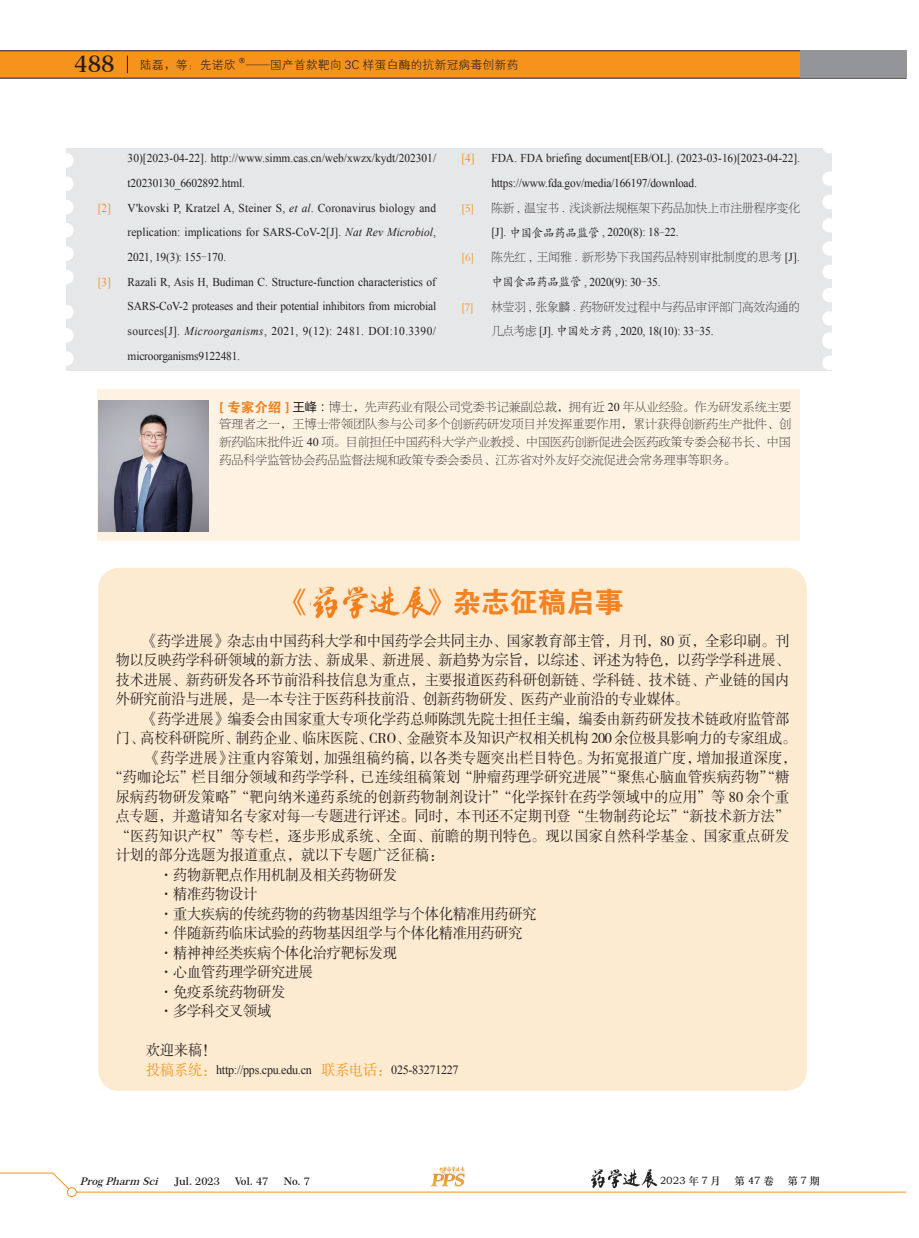
<style>
.page{position:relative;width:919px;height:1238px;background:#fff}
.page>*{position:absolute;margin:0;border:0;box-sizing:border-box;transform-origin:0 0}
.t1{font:28.5px "FZDHTK GBK1 0";color:#f58220}
.t2{font:600 23.1px "Century 751 BT";color:#231f20}
.t3{font:15px/19.5px "FZSSK GBK1 0";letter-spacing:-.015em;color:#231f20;text-align:justify;scale:.95 1}
.t4{font:15px "FZSSK GBK1 0";letter-spacing:.005em;color:#231f20;scale:.95 1}
.t5{font:12.6px "Times New Roman";letter-spacing:-.02em;color:#231f20;scale:.95 1}
.t6{font:12px/24.6px "Times New Roman";letter-spacing:-.005em;color:#231f20;scale:.95 1}
.t7{font:12px/17.7px "FZBSK GBK1 0";letter-spacing:.01em;color:#231f20;text-align:justify}
.t8{font:12px "FZBSK GBK1 0";letter-spacing:.01em;color:#231f20;scale:.95 1}
.t9{font:12px "FZXH1 K GBK1 0";color:#231f20}
.t10{font:12px "FZBSK GBK1 0";letter-spacing:.03em;color:#231f20;scale:.95 1}
.t11{font:12px "Times New Roman";color:#f7931d;scale:.95 1}
.t12{font:12px "FZBSK GBK1 0";color:#f7931d;scale:.95 1}
.t13{font:600 10.5px "Century 751 BT";color:#231f20}
.t14{font:10.5px "ST Zhongsong";letter-spacing:.125em;color:#231f20}
.t15{font:italic 600 10.5px "Century 751 BT";color:#231f20}
.t16{font:7.05px "Microsoft Ya Hei";color:#231f20}
.s1{font-style:italic}
.s2{font-family:"Sim Sun"}
.s3{font-family:"FZKTK GBK1 0"}
.s4{font-family:"Times New Roman"}
.s5{font-family:"FZBSK GBK1 0"}
.s6{font-family:"FZDHTK GBK1 0";font-size:13.5px;color:#f58220}
.s7{font-family:"Microsoft Ya Hei"}
.s8{font-family:"FZSSK GBK1 0";font-size:15px;color:#f7931d}
</style>
<div class="page">
<svg style="left:0;top:1172px;width:69px;height:20px"></svg>
<hr style="left:72px;top:1191px;width:834px;height:1px;background:#f7931d">
<div style="left:67px;top:1187px;width:9px;height:9px;background:#fff;border-radius:50%"></div>
<div style="left:67px;top:1187px;width:9px;height:9px;border:1px solid #f7931d;border-radius:50%"></div>
<img style="left:430px;top:1166px;width:35px;height:21px">
<img style="left:590px;top:1169px;width:68px;height:20px">
<div style="left:66px;top:148px;width:765px;height:222px;background:#e6e7e9"></div>
<div style="left:822px;top:334px;width:14px;height:15px;background:#fff;border-radius:50%"></div>
<div style="left:822px;top:311px;width:14px;height:14px;background:#fff;border-radius:50%"></div>
<div style="left:822px;top:288px;width:14px;height:14px;background:#fff;border-radius:50%"></div>
<div style="left:822px;top:264px;width:14px;height:15px;background:#fff;border-radius:50%"></div>
<div style="left:822px;top:241px;width:14px;height:15px;background:#fff;border-radius:50%"></div>
<div style="left:822px;top:218px;width:14px;height:14px;background:#fff;border-radius:50%"></div>
<div style="left:822px;top:195px;width:14px;height:14px;background:#fff;border-radius:50%"></div>
<div style="left:822px;top:355px;width:14px;height:15px;background:#fff;border-radius:50%"></div>
<div style="left:822px;top:332px;width:14px;height:15px;background:#fff;border-radius:50%"></div>
<svg style="left:829px;top:302px;width:3px;height:54px"></svg>
<div style="left:59px;top:200px;width:15px;height:14px;background:#fff;border-radius:50%"></div>
<div style="left:59px;top:223px;width:15px;height:14px;background:#fff;border-radius:50%"></div>
<div style="left:59px;top:246px;width:15px;height:15px;background:#fff;border-radius:50%"></div>
<div style="left:59px;top:269px;width:15px;height:15px;background:#fff;border-radius:50%"></div>
<svg style="left:0;top:50px;width:906px;height:156px"></svg>
<div style="left:59px;top:305px;width:15px;height:14px;background:#fff;border-radius:50%"></div>
<div style="left:59px;top:328px;width:15px;height:14px;background:#fff;border-radius:50%"></div>
<div style="left:59px;top:351px;width:15px;height:15px;background:#fff;border-radius:50%"></div>
<div style="left:98px;top:389px;width:701px;height:151px;background:#fef2e3"></div>
<img style="left:98px;top:400px;width:111px;height:131px">
<div style="left:98px;top:567px;width:708px;height:523px;background:#fdebd1;border-radius:21px"></div>
<img style="left:313px;top:586px;width:117px;height:33px">
<h2 class="t2" style="left:74px;top:50px;width:42px">488</h2>
<p class="t9" style="left:140px;top:58px;width:97px">陆磊，等：先诺欣</p>
<p class="t16" style="left:239px;top:56px;width:8px">®</p>
<p class="t9" style="left:246px;top:58px;width:274px">——国产首款靶向 3C 样蛋白酶的抗新冠病毒创新药</p>
<p class="t6" style="left:128px;top:146px;width:326px">30)[2023-04-22]. http://www.simm.cas.cn/web/xwzx/kydt/202301/ t20230130_6602892.html.</p>
<p class="t11" style="left:98px;top:199px;width:15px">[2]</p>
<p class="t6" style="left:128px;top:195px;width:326px;text-align:justify">V'kovski P, Kratzel A, Steiner S, <span class="s1">et al</span>. Coronavirus biology and replication: implications for SARS-CoV-2[J]. <span class="s1">Nat Rev Microbiol</span>, 2021, 19(3): 155<span class="s2">-</span>170.</p>
<p class="t11" style="left:98px;top:273px;width:15px">[3]</p>
<p class="t6" style="left:128px;top:269px;width:326px;text-align:justify">Razali R, Asis H, Budiman C. Structure-function characteristics of SARS-CoV-2 proteases and their potential inhibitors from microbial sources[J]. <span class="s1">Microorganisms</span>, 2021, 9(12): 2481. DOI:10.3390/ microorganisms9122481.</p>
<p class="t11" style="left:461px;top:150px;width:15px">[4]</p>
<p class="t6" style="left:491px;top:146px;width:326px">FDA. FDA briefing document[EB/OL]. (2023-03-16)[2023-04-22]. https://www.fda.gov/media/166197/download.</p>
<p class="t12" style="left:461px;top:201px;width:15px">[5]</p>
<p class="t8" style="left:491px;top:201px;width:326px">陈新 , 温宝书 . 浅谈新法规框架下药品加快上市注册程序变化</p>
<p class="t6" style="left:491px;top:220px;width:198px">[J]. <span class="s3">中国食品药品监管</span> , 2020(8): 18<span class="s2">-</span>22.</p>
<p class="t12" style="left:461px;top:251px;width:15px">[6]</p>
<p class="t10" style="left:491px;top:251px;width:326px">陈先红 , 王闻雅 . 新形势下我国药品特别审批制度的思考 <span class="s4">[J].</span></p>
<p class="t6" style="left:491px;top:269px;width:180px"><span class="s3">中国食品药品监管</span> , 2020(9): 30<span class="s2">-</span>35.</p>
<p class="t12" style="left:461px;top:300px;width:14px">[7]</p>
<p class="t8" style="left:491px;top:300px;width:326px">林莹羽 , 张象麟 . 药物研发过程中与药品审评部门高效沟通的</p>
<p class="t6" style="left:491px;top:318px;width:235px"><span class="s5">几点考虑</span> [J]. <span class="s3">中国处方药</span> , 2020, 18(10): 33<span class="s2">-</span>35.</p>
<p class="t7" style="left:219px;top:398px;width:573px"><span class="s6">[ 专家介绍 ]</span> <span class="s7">王峰：</span>博士，先声药业有限公司党委书记兼副总裁，拥有近 <span class="s4">20</span> 年从业经验。作为研发系统主要管理者之一，王博士带领团队参与公司多个创新药研发项目并发挥重要作用，累计获得创新药生产批件、创新药临床批件近 <span class="s4">40</span> 项。目前担任中国药科大学产业教授、中国医药创新促进会医药政策专委会秘书长、中国药品科学监管协会药品监督法规和政策专委会委员、江苏省对外友好交流促进会常务理事等职务。</p>
<h1 class="t1" style="left:282px;top:586px;width:30px">《</h1>
<h1 class="t1" style="left:424px;top:586px;width:201px">》杂志征稿启事</h1>
<p class="t3" style="left:116px;top:631px;width:710px;text-indent:28px">《药学进展》杂志由中国药科大学和中国药学会共同主办、国家教育部主管，月刊，80 页，全彩印刷。刊物以反映药学科研领域的新方法、新成果、新进展、新趋势为宗旨，以综述、评述为特色，以药学学科进展、技术进展、新药研发各环节前沿科技信息为重点，主要报道医药科研创新链、学科链、技术链、产业链的国内外研究前沿与进展，是一本专注于医药科技前沿、创新药物研发、医药产业前沿的专业媒体。</p>
<p class="t3" style="left:143px;top:709px;width:681px">《药学进展》编委会由国家重大专项化学药总师陈凯先院士担任主编，编委由新药研发技术链政府监管部</p>
<p class="t3" style="left:116px;top:729px;width:718px">门、高校科研院所、制药企业、临床医院、CRO、金融资本及知识产权相关机构 200 余位极具影响力的专家组成。</p>
<p class="t3" style="left:146px;top:748px;width:686px">《药学进展》注重内容策划，加强组稿约稿，以各类专题突出栏目特色。为拓宽报道广度，增加报道深度，</p>
<p class="t3" style="left:109px;top:768px;width:718px">“药咖论坛”栏目细分领域和药学学科，已连续组稿策划“肿瘤药理学研究进展”“聚焦心脑血管疾病药物”“糖</p>
<p class="t3" style="left:116px;top:787px;width:710px">尿病药物研发策略”“靶向纳米递药系统的创新药物制剂设计”“化学探针在药学领域中的应用”等 80 余个重</p>
<p class="t3" style="left:116px;top:807px;width:710px">点专题，并邀请知名专家对每一专题进行评述。同时，本刊还不定期刊登“生物制药论坛”“新技术新方法”</p>
<p class="t4" style="left:116px;top:827px;width:710px">“医药知识产权”等专栏，逐步形成系统、全面、前瞻的期刊特色。现以国家自然科学基金、国家重点研发</p>
<p class="t3" style="left:116px;top:846px;width:346px">计划的部分选题为报道重点，就以下专题广泛征稿：</p>
<p class="t3" style="left:159px;top:865px;width:252px">·药物新靶点作用机制及相关药物研发</p>
<p class="t3" style="left:159px;top:885px;width:105px">·精准药物设计</p>
<p class="t3" style="left:159px;top:904px;width:399px">·重大疾病的传统药物的药物基因组学与个体化精准用药研究</p>
<p class="t3" style="left:159px;top:924px;width:384px">·伴随新药临床试验的药物基因组学与个体化精准用药研究</p>
<p class="t3" style="left:159px;top:943px;width:252px">·精神神经类疾病个体化治疗靶标发现</p>
<p class="t3" style="left:159px;top:963px;width:163px">·心血管药理学研究进展</p>
<p class="t3" style="left:159px;top:982px;width:134px">·免疫系统药物研发</p>
<p class="t3" style="left:159px;top:1002px;width:119px">·多学科交叉领域</p>
<p class="t3" style="left:146px;top:1041px;width:75px">欢迎来稿！</p>
<p class="t5" style="left:146px;top:1061px;width:330px"><span class="s8">投稿系统：</span>http://pps.cpu.edu.cn <span class="s8">联系电话：</span>025-83271227</p>
<p class="t15" style="left:80px;top:1174px;width:83px">ProgPharm Sci</p>
<p class="t13" style="left:174px;top:1174px;width:47px">Jul. 2023</p>
<p class="t13" style="left:235px;top:1174px;width:35px">Vol. 47</p>
<p class="t13" style="left:284px;top:1174px;width:28px">No. 7</p>
<p class="t14" style="left:659px;top:1173px;width:63px">2023 年 7 月</p>
<p class="t14" style="left:734px;top:1173px;width:41px">第47卷</p>
<p class="t14" style="left:787px;top:1173px;width:34px">第7期</p>
</div>
